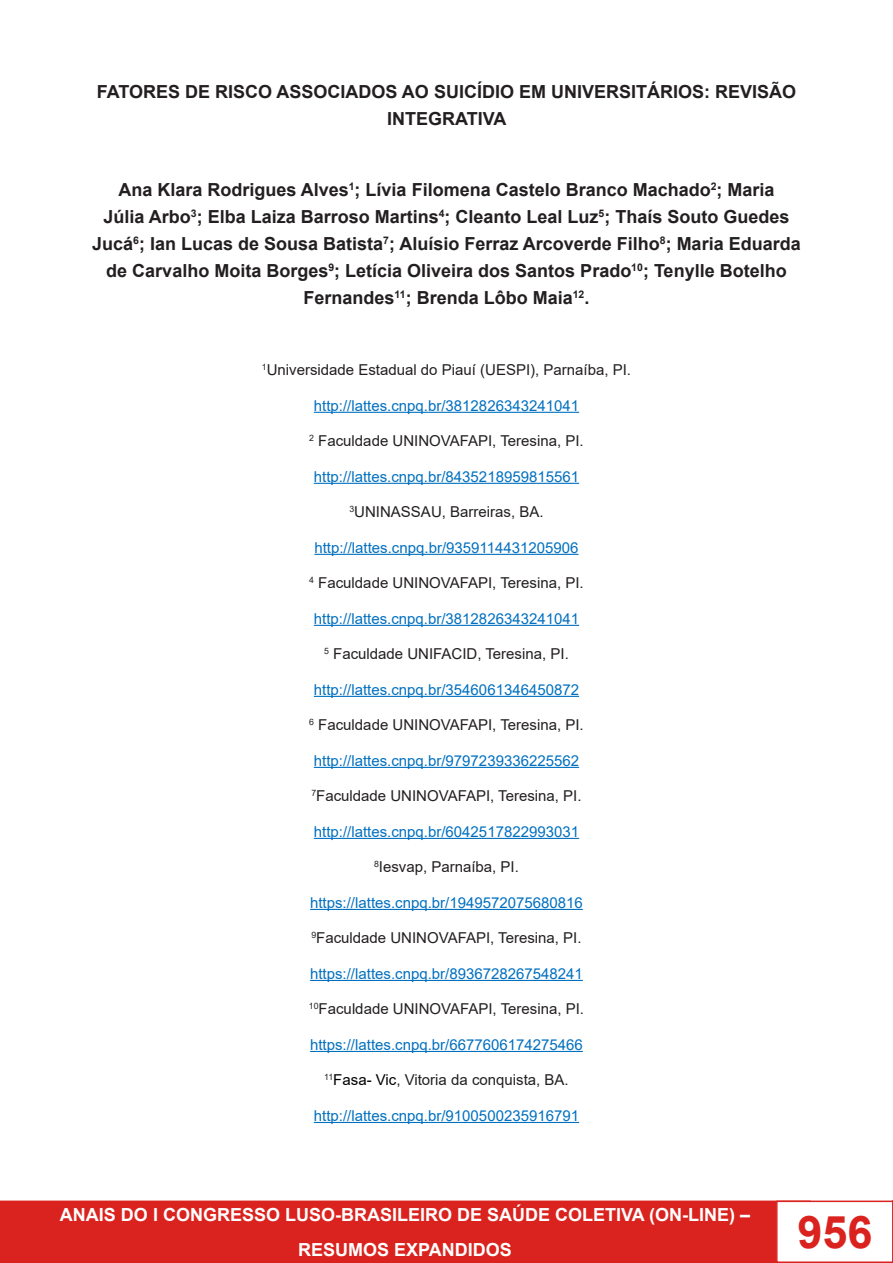
<style>
.page{position:relative;width:893px;height:1263px;background:#fff}
.page>*{position:absolute;margin:0;border:0;box-sizing:border-box;transform-origin:0 0}
.t1{font:700 45px "Arial";color:#da231e}
.t2{font:700 18px/27px "Arial";color:#231f20;text-align:center}
.t3{font:700 18px/35.5px "Arial";color:#fff;text-align:center}
.t4{font:15px "Arial";color:#0070c0}
.t5{font:15px "Arial";color:#231f20}
.s1{color:#000}
</style>
<div class="page">
<div style="left:0;top:1201px;width:810px;height:62px;background:#da231e"></div>
<div style="left:0;top:1200px;width:811px;height:63px;border:2px solid #da231e"></div>
<div style="left:777px;top:1201px;width:116px;height:61px;background:#fff"></div>
<div style="left:776px;top:1200px;width:117px;height:63px;border:2px solid #da231e"></div>
<svg style="left:892px;top:1200px;width:1px;height:63px"></svg>
<hr style="left:314px;top:412px;width:265px;height:1px;background:#0070c0">
<hr style="left:314px;top:483px;width:265px;height:1px;background:#0070c0">
<hr style="left:314px;top:554px;width:265px;height:1px;background:#0070c0">
<hr style="left:314px;top:625px;width:265px;height:1px;background:#0070c0">
<hr style="left:314px;top:696px;width:265px;height:1px;background:#0070c0">
<hr style="left:314px;top:767px;width:265px;height:1px;background:#0070c0">
<hr style="left:314px;top:838px;width:265px;height:1px;background:#0070c0">
<hr style="left:310px;top:909px;width:273px;height:1px;background:#0070c0">
<hr style="left:310px;top:980px;width:273px;height:1px;background:#0070c0">
<hr style="left:310px;top:1051px;width:273px;height:1px;background:#0070c0">
<hr style="left:314px;top:1122px;width:265px;height:1px;background:#0070c0">
<p class="t2" style="left:97px;top:79px;width:701px">FATORES DE RISCO ASSOCIADOS AO SUICÍDIO EM UNIVERSITÁRIOS: REVISÃO<br>INTEGRATIVA</p>
<p class="t2" style="left:92px;top:177px;width:710px">Ana Klara Rodrigues Alves<sup>1</sup>; Lívia Filomena Castelo Branco Machado<sup>2</sup>; Maria<br>Júlia Arbo<sup>3</sup>; Elba Laiza Barroso Martins<sup>4</sup>; Cleanto Leal Luz<sup>5</sup>; Thaís Souto Guedes Jucá<sup>6</sup>; Ian Lucas de Sousa Batista<sup>7</sup>; Aluísio Ferraz Arcoverde Filho<sup>8</sup>; Maria Eduarda de Carvalho Moita Borges<sup>9</sup>; Letícia Oliveira dos Santos Prado<sup>10</sup>; Tenylle Botelho Fernandes<sup>11</sup>; Brenda Lôbo Maia<sup>12</sup>.</p>
<p class="t5" style="left:262px;top:360px;width:371px"><sup>1</sup>Universidade Estadual do Piauí (UESPI), Parnaíba, PI.</p>
<p class="t4" style="left:314px;top:395px;width:267px">http://lattes.cnpq.br/3812826343241041</p>
<p class="t5" style="left:309px;top:431px;width:276px"><sup>2</sup> Faculdade UNINOVAFAPI, Teresina, PI.</p>
<p class="t4" style="left:314px;top:466px;width:267px">http://lattes.cnpq.br/8435218959815561</p>
<p class="t5" style="left:349px;top:502px;width:196px"><sup>3</sup>UNINASSAU, Barreiras, BA.</p>
<p class="t4" style="left:314px;top:537px;width:266px">http://lattes.cnpq.br/9359114431205906</p>
<p class="t5" style="left:309px;top:573px;width:276px"><sup>4</sup> Faculdade UNINOVAFAPI, Teresina, PI.</p>
<p class="t4" style="left:314px;top:608px;width:267px">http://lattes.cnpq.br/3812826343241041</p>
<p class="t5" style="left:324px;top:644px;width:246px"><sup>5</sup> Faculdade UNIFACID, Teresina, PI.</p>
<p class="t4" style="left:314px;top:679px;width:267px">http://lattes.cnpq.br/3546061346450872</p>
<p class="t5" style="left:309px;top:715px;width:276px"><sup>6</sup> Faculdade UNINOVAFAPI, Teresina, PI.</p>
<p class="t4" style="left:314px;top:750px;width:267px">http://lattes.cnpq.br/9797239336225562</p>
<p class="t5" style="left:311px;top:786px;width:272px"><sup>7</sup>Faculdade UNINOVAFAPI, Teresina, PI.</p>
<p class="t4" style="left:314px;top:821px;width:267px">http://lattes.cnpq.br/6042517822993031</p>
<p class="t5" style="left:374px;top:857px;width:146px"><sup>8</sup>Iesvap, Parnaíba, PI.</p>
<p class="t4" style="left:310px;top:892px;width:274px">https://lattes.cnpq.br/1949572075680816</p>
<p class="t5" style="left:311px;top:928px;width:272px"><sup>9</sup>Faculdade UNINOVAFAPI, Teresina, PI.</p>
<p class="t4" style="left:310px;top:963px;width:274px">https://lattes.cnpq.br/8936728267548241</p>
<p class="t5" style="left:309px;top:999px;width:277px"><sup>10</sup>Faculdade UNINOVAFAPI, Teresina, PI.</p>
<p class="t4" style="left:310px;top:1034px;width:274px">https://lattes.cnpq.br/6677606174275466</p>
<p class="t5" style="left:324px;top:1070px;width:246px"><sup>11</sup><span class="s1">Fasa- Vic</span>, Vitoria da conquista, BA.</p>
<p class="t4" style="left:314px;top:1105px;width:267px">http://lattes.cnpq.br/9100500235916791</p>
<p class="t3" style="left:60px;top:1197px;width:692px">ANAIS DO I CONGRESSO LUSO-BRASILEIRO DE SAÚDE COLETIVA (ON-LINE) –<br>RESUMOS EXPANDIDOS</p>
<h1 class="t1" style="left:797px;top:1200px;width:77px">956</h1>
</div>
